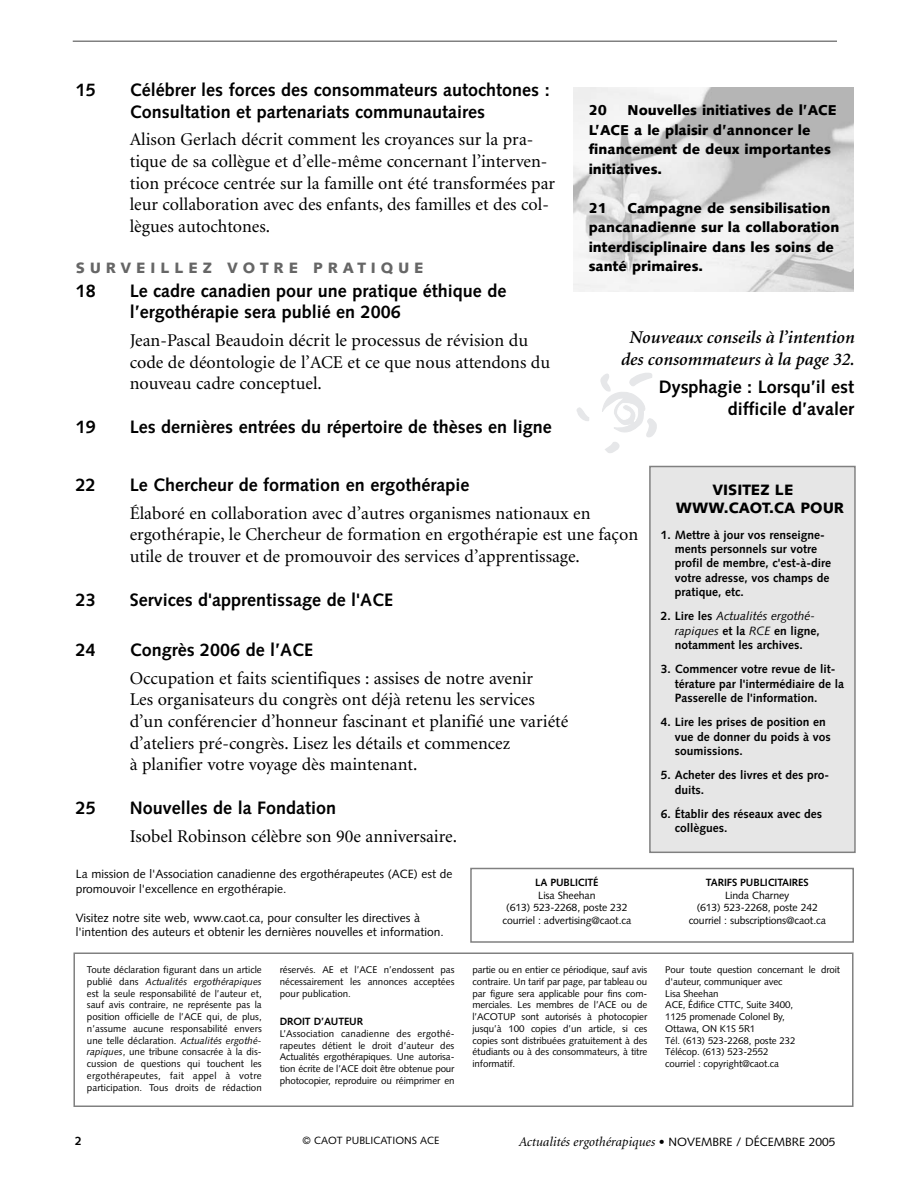
<style>
.page{position:relative;width:918px;height:1188px;background:#fff}
.page>*{position:absolute;margin:0;border:0;box-sizing:border-box;transform-origin:0 0}
.t1{font:18px/21.6px "Minion";color:#000}
.t2{font:700 18px/21.6px "Syntax";color:#000}
.t3{font:italic 600 18px/22.4px "Minion";color:#000;text-align:center}
.t4{font:900 15px/18px "Syntax";color:#000}
.t5{font:900 15px "Syntax";letter-spacing:.325em;color:#666}
.t6{font:900 14.25px/19.5px "Syntax";color:#000}
.t7{font:italic 13.5px "Minion";color:#000}
.t8{font:700 12px/14.4px "Syntax";color:#000}
.t9{font:12px/14.4px "Syntax";color:#000}
.t10{font:10.5px/12.6px "Syntax";letter-spacing:-.01em;color:#000;text-align:center}
.t11{font:700 10.5px "Syntax";letter-spacing:-.01em;color:#000}
.t12{font:9.75px/11.7px "Syntax";letter-spacing:-.01em;color:#000;text-align:justify}
.s1{font-weight:400;font-style:italic}
.s2{font-style:italic}
.s3{font-family:"Syntax";font-style:normal;font-size:12px}
</style>
<div class="page">
<div style="left:651px;top:467px;width:203px;height:385px;background:#e6e6e6"></div>
<div style="left:649px;top:466px;width:207px;height:387px;border:2px solid #808080"></div>
<hr style="left:73px;top:40px;width:764px;height:2px;background:#808080">
<div style="left:73px;top:952px;width:781px;height:155px;border:2px solid #808080"></div>
<img style="left:574px;top:88px;width:280px;height:204px">
<div style="left:470px;top:868px;width:384px;height:75px;border:2px solid #808080"></div>
<svg style="left:577px;top:408px;width:12px;height:13px"></svg>
<svg style="left:600px;top:373px;width:57px;height:80px"></svg>
<h1 class="t2" style="left:76px;top:81px;width:22px">15</h1>
<h1 class="t2" style="left:130px;top:81px;width:421px">Célébrer les forces des consommateurs autochtones :<br>Consultation et partenariats communautaires</h1>
<p class="t1" style="left:130px;top:130px;width:427px">Alison Gerlach décrit comment les croyances sur la pra&shy;tique de sa collègue et d’elle-même concernant l’interven&shy;tion précoce centrée sur la famille ont été transformées par leur collaboration avec des enfants, des familles et des col&shy;lègues autochtones.</p>
<h2 class="t5" style="left:76px;top:262px;width:349px">SURVEILLEZ VOTRE PRATIQUE</h2>
<h1 class="t2" style="left:76px;top:281px;width:22px">18</h1>
<h1 class="t2" style="left:130px;top:281px;width:378px">Le cadre canadien pour une pratique éthique de l’ergothérapie sera publié en 2006</h1>
<h1 class="t1" style="left:130px;top:331px;width:422px">Jean-Pascal Beaudoin décrit le processus de révision du code de déontologie de l’ACE et ce que nous attendons du nouveau cadre conceptuel.</h1>
<h1 class="t2" style="left:76px;top:418px;width:22px">19</h1>
<h1 class="t2" style="left:130px;top:418px;width:424px">Les dernières entrées du répertoire de thèses en ligne</h1>
<h3 class="t6" style="left:589px;top:102px;width:249px;text-indent:39px">Nouvelles initiatives de l’ACE<br>L’ACE a le plaisir d’annoncer le financement de deux importantes initiatives.</h3>
<h3 class="t6" style="left:589px;top:199px;width:20px">21</h3>
<h3 class="t6" style="left:589px;top:102px;width:20px">20</h3>
<h3 class="t6" style="left:589px;top:199px;width:252px;text-indent:39px">Campagne de sensibilisation pancanadienne sur la collaboration interdisciplinaire dans les soins de santé primaires.</h3>
<h1 class="t3" style="left:620px;top:327px;width:235px">Nouveaux conseils à l’intention des consommateurs à la page 32.</h1>
<h1 class="t2" style="left:659px;top:378px;width:197px;text-align:right">Dysphagie : Lorsqu’il est difficile d’avaler</h1>
<h1 class="t2" style="left:76px;top:475px;width:22px">22</h1>
<h1 class="t2" style="left:130px;top:475px;width:341px">Le Chercheur de formation en ergothérapie</h1>
<h1 class="t1" style="left:130px;top:503px;width:510px">Élaboré en collaboration avec d’autres organismes nationaux en ergothérapie, le Chercheur de formation en ergothérapie est une façon utile de trouver et de promouvoir des services d’apprentissage.</h1>
<h1 class="t2" style="left:76px;top:590px;width:22px">23</h1>
<h1 class="t2" style="left:130px;top:590px;width:265px">Services d'apprentissage de l'ACE</h1>
<h1 class="t2" style="left:76px;top:640px;width:22px">24</h1>
<h1 class="t2" style="left:130px;top:640px;width:185px">Congrès 2006 de l’ACE</h1>
<p class="t1" style="left:130px;top:669px;width:440px">Occupation et faits scientifiques : assises de notre avenir<br>Les organisateurs du congrès ont déjà retenu les services d’un conférencier d’honneur fascinant et planifié une variété d’ateliers pré-congrès. Lisez les détails et commencez<br>à planifier votre voyage dès maintenant.</p>
<h1 class="t2" style="left:76px;top:799px;width:22px">25</h1>
<h1 class="t2" style="left:130px;top:799px;width:208px">Nouvelles de la Fondation</h1>
<h1 class="t1" style="left:130px;top:827px;width:329px">Isobel Robinson célèbre son 90e anniversaire.</h1>
<p class="t9" style="left:76px;top:868px;width:378px">La mission de l'Association canadienne des ergothérapeutes (ACE) est de promouvoir l'excellence en ergothérapie.</p>
<p class="t9" style="left:76px;top:911px;width:370px">Visitez notre site web, www.caot.ca, pour consulter les directives à l'intention des auteurs et obtenir les dernières nouvelles et information.</p>
<p class="t11" style="left:535px;top:878px;width:65px">LA PUBLICITÉ</p>
<p class="t10" style="left:503px;top:890px;width:130px">Lisa Sheehan<br>(613) 523-2268, poste 232 courriel : advertising@caot.ca</p>
<h2 class="t4" style="left:676px;top:482px;width:170px;text-indent:37px">VISITEZ LE<br>WWW.CAOT.CA POUR</h2>
<p class="t8" style="left:675px;top:528px;width:158px;text-indent:-14px">1. Mettre à jour vos renseigne&shy;ments personnels sur votre profil de membre, c'est-à-dire votre adresse, vos champs de pratique, etc.</p>
<p class="t8" style="left:675px;top:610px;width:147px;text-indent:-14px">2. Lire les <span class="s1">Actualités ergothé&shy;rapiques</span> et la <span class="s1">RCE</span> en ligne, notamment les archives.</p>
<p class="t8" style="left:675px;top:663px;width:171px;text-indent:-14px">3. Commencer votre revue de lit&shy;térature par l'intermédiaire de la<br>Passerelle de l'information.</p>
<p class="t8" style="left:675px;top:716px;width:158px;text-indent:-14px">4. Lire les prises de position en vue de donner du poids à vos soumissions.</p>
<p class="t8" style="left:675px;top:769px;width:156px;text-indent:-14px">5. Acheter des livres et des pro&shy;duits.</p>
<p class="t8" style="left:675px;top:807px;width:149px;text-indent:-14px">6. Établir des réseaux avec des collègues.</p>
<p class="t11" style="left:706px;top:878px;width:104px">TARIFS PUBLICITAIRES</p>
<p class="t10" style="left:689px;top:890px;width:139px">Linda Charney<br>(613) 523-2268, poste 242 courriel : subscriptions@caot.ca</p>
<p class="t12" style="left:87px;top:965px;width:176px">Toute déclaration figurant dans un article publié dans <span class="s2">Actualités ergothérapiques </span>est la seule responsabilité de l’auteur et, sauf avis contraire, ne représente pas la position officielle de l’ACE qui, de plus, n’assume aucune responsabilité envers une telle déclaration. <span class="s2">Actualités ergothé&shy;rapiques</span>, une tribune consacrée à la dis&shy;cussion de questions qui touchent les ergothérapeutes, fait appel à votre participation. Tous droits de rédaction</p>
<p class="t12" style="left:280px;top:965px;width:176px">réservés. AE et l’ACE n’endossent pas nécessairement les annonces acceptées pour publication.</p>
<p class="t11" style="left:280px;top:1017px;width:85px">DROIT D’AUTEUR</p>
<p class="t12" style="left:280px;top:1029px;width:176px">L’Association canadienne des ergothé&shy;rapeutes détient le droit d’auteur des Actualités ergothérapiques. Une autorisa&shy;tion écrite de l’ACE doit être obtenue pour photocopier, reproduire ou réimprimer en</p>
<p class="t12" style="left:473px;top:965px;width:176px">partie ou en entier ce périodique, sauf avis contraire. Un tarif par page, par tableau ou par figure sera applicable pour fins com&shy;merciales. Les membres de l’ACE ou de l’ACOTUP sont autorisés à photocopier jusqu’à 100 copies d’un article, si ces copies sont distribuées gratuitement à des étudiants ou à des consommateurs, à titre informatif.</p>
<p class="t12" style="left:665px;top:965px;width:176px;text-align:left">Pour toute question concernant le droit d'auteur, communiquer avec<br>Lisa Sheehan<br>ACE, Édifice CTTC, Suite 3400,<br>1125 promenade Colonel By,<br>Ottawa, ON K1S 5R1<br>Tél. (613) 523-2268, poste 232<br>Télécop. (613) 523-2552<br>courriel : copyright@caot.ca</p>
<p class="t8" style="left:75px;top:1135px;width:8px">2</p>
<p class="t10" style="left:303px;top:1135px;width:138px">© CAOT PUBLICATIONS ACE</p>
<h3 class="t7" style="left:518px;top:1136px;width:319px">Actualités ergothérapiques <span class="s3">• NOVEMBRE / DÉCEMBRE 2005</span></h3>
</div>
